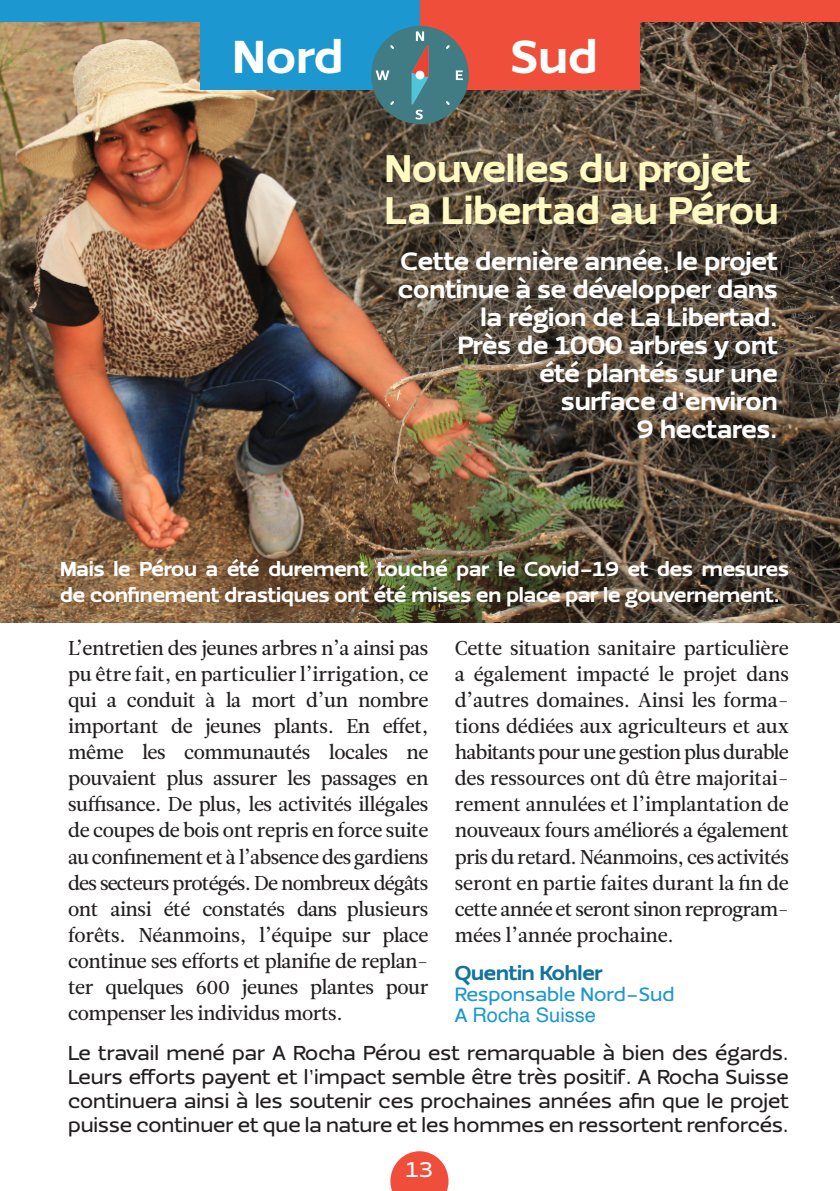
<style>
.page{position:relative;width:840px;height:1191px;background:#fff}
.page>*{position:absolute;margin:0;border:0;box-sizing:border-box;transform-origin:0 0}
.t1{font:900 48px "Ezzo";letter-spacing:.01em;color:#fff}
.t2{font:900 40px/42px "Ezzo";color:#fffac1}
.t3{font:900 26px/28px "Ezzo";color:#fff;text-align:right}
.t4{font:500 22px "Ezzo";color:#fff}
.t5{font:500 21px/24px "Ezzo";color:#231f20;text-align:justify}
.t6{font:900 21px/26px "Ezzo";letter-spacing:-.005em;color:#fff}
.t7{font:900 21px "Ezzo";letter-spacing:-.01em;color:#12739d}
.t8{font:20px/26px "Leitura News Roman 2";letter-spacing:-.02em;color:#231f20;text-align:justify}
.t9{font:500 20px "Ezzo";color:#1c97cf}
.t10{font:20px "Helvetica";color:#1c97cf}
.s1{font-family:"Ezzo";font-weight:500}
</style>
<div class="page">
<img style="left:0;top:21px;width:839px;height:602px">
<div style="left:200px;top:0;width:220px;height:89px;background:#1c97cf"></div>
<div style="left:420px;top:0;width:219px;height:89px;background:#ef4f3a"></div>
<svg style="left:390px;top:1151px;width:58px;height:40px"></svg>
<div style="left:0;top:0;width:420px;height:21px;background:#1c97cf"></div>
<div style="left:420px;top:0;width:419px;height:21px;background:#ef4f3a"></div>
<div style="left:371px;top:26px;width:97px;height:98px;background:#417b83;border-radius:50%"></div>
<svg style="left:390px;top:101px;width:4px;height:4px"></svg>
<svg style="left:390px;top:45px;width:4px;height:4px"></svg>
<svg style="left:375px;top:70px;width:14px;height:10px"></svg>
<svg style="left:455px;top:70px;width:7px;height:10px"></svg>
<svg style="left:411px;top:31px;width:17px;height:88px"></svg>
<h1 class="t1" style="left:233px;top:39px;width:112px">Nord</h1>
<h1 class="t1" style="left:510px;top:39px;width:88px">Sud</h1>
<h2 class="t2" style="left:385px;top:150px;width:395px">Nouvelles du projet<br>La Libertad au Pérou</h2>
<h3 class="t3" style="left:398px;top:249px;width:381px">Cette dernière année, le projet continue à se développer dans la région de La Libertad.<br>Près de 1000 arbres y ont<br>été plantés sur une<br>surface d’environ<br>9 hectares.</h3>
<p class="t6" style="left:60px;top:557px;width:730px">Mais le Pérou a été durement touché par le Covid-19 et des mesures de confinement drastiques ont été mises en place par le gouvernement.</p>
<p class="t8" style="left:68px;top:637px;width:362px">L’entretien des jeunes arbres n’a ainsi pas pu être fait, en particulier l’irrigation, ce qui a conduit à la mort d’un nombre important de jeunes plants. En effet, même les communautés locales ne pouvaient plus assurer les passages en suffisance. De plus, les activités illégales de coupes de bois ont repris en force suite au confinement et à l’absence des gardiens des secteurs protégés. De nombreux dégâts ont ainsi été constatés dans plusieurs forêts. Néanmoins, l’équipe sur place continue ses efforts et planifie de replan&shy;ter quelques 600 jeunes plantes pour compenser les individus morts.</p>
<p class="t8" style="left:454px;top:637px;width:335px">Cette situation sanitaire particulière a également impacté le projet dans d’autres domaines. Ainsi les forma&shy;tions dédiées aux agriculteurs et aux habitants pour une gestion plus durable des ressources ont dû être majoritai&shy;rement annulées et l’implantation de nouveaux fours améliorés a également pris du retard. Néanmoins, ces activités seront en partie faites durant la fin de cette année et seront sinon reprogram&shy;mées l’année prochaine.</p>
<p class="t7" style="left:454px;top:965px;width:149px">Quentin Kohler</p>
<p class="t9" style="left:454px;top:986px;width:221px">Responsable Nord-Sud</p>
<p class="t10" style="left:454px;top:1006px;width:143px"><span class="s1">A</span> Rocha Suisse</p>
<p class="t5" style="left:68px;top:1043px;width:722px">Le travail mené par A Rocha Pérou est remarquable à bien des égards.<br>Leurs efforts payent et l’impact semble être très positif. A Rocha Suisse continuera ainsi à les soutenir ces prochaines années afin que le projet puisse continuer et que la nature et les hommes en ressortent renforcés.</p>
<p class="t4" style="left:405px;top:1161px;width:28px">13</p>
</div>
